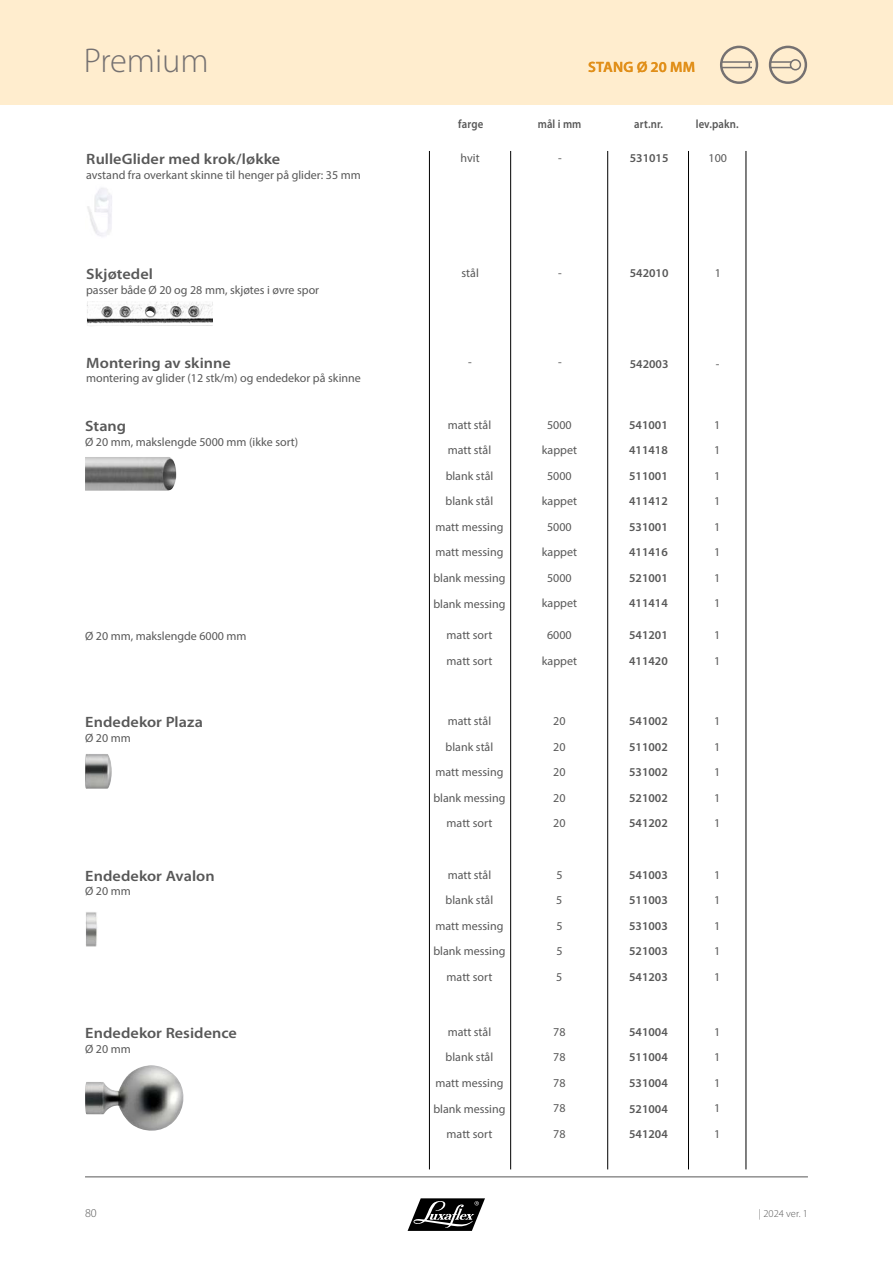
<style>
.page{position:relative;width:893px;height:1263px;background:#fff}
.page>*{position:absolute;margin:0;border:0;box-sizing:border-box;transform-origin:0 0}
.t1{font:300 34.5px "Myriad Pro";color:#757171}
.t2{font:600 15px "Myriad Pro";letter-spacing:.005em;color:#585858;scale:1.08 1}
.t3{font:600 15px "Myriad Pro";letter-spacing:.02em;color:#e18f19}
.t4{font:12px/25.5px "Myriad Pro";color:#585858}
.t5{font:600 12px/25.5px "Myriad Pro";color:#585858}
.t6{font:600 12px "Myriad Pro";color:#585858;scale:.9 1}
.t7{font:300 12px "Myriad Pro";color:#585858}
.t8{font:300 10.5px "Myriad Pro";color:#585858}
</style>
<div class="page">
<hr style="left:85px;top:1176px;width:723px;height:1px;background:#585858">
<div style="left:0;top:0;width:893px;height:104px;background:#ffedce"></div>
<svg style="left:408px;top:1198px;width:77px;height:33px"></svg>
<div style="left:720px;top:46px;width:38px;height:38px;border:2px solid #757171;border-radius:50%"></div>
<hr style="left:721px;top:61px;width:31px;height:2px;background:#757171">
<hr style="left:721px;top:67px;width:31px;height:1px;background:#757171">
<div style="left:769px;top:46px;width:38px;height:38px;border:2px solid #757171;border-radius:50%"></div>
<div style="left:790px;top:59px;width:11px;height:11px;border:2px solid #757171;border-radius:50%"></div>
<hr style="left:771px;top:61px;width:20px;height:2px;background:#757171">
<svg style="left:771px;top:67px;width:20px;height:1px"></svg>
<img style="left:85px;top:457px;width:91px;height:34px">
<img style="left:85px;top:754px;width:27px;height:35px">
<img style="left:86px;top:912px;width:11px;height:35px">
<img style="left:85px;top:1065px;width:99px;height:66px">
<img style="left:87px;top:188px;width:25px;height:49px">
<img style="left:87px;top:301px;width:126px;height:25px">
<hr style="left:746px;top:151px;width:1px;height:1018px;background:#000">
<hr style="left:688px;top:151px;width:1px;height:1018px;background:#000">
<hr style="left:607px;top:151px;width:1px;height:1018px;background:#000">
<hr style="left:510px;top:151px;width:1px;height:1018px;background:#000">
<hr style="left:429px;top:151px;width:1px;height:1018px;background:#000">
<h1 class="t1" style="left:84px;top:40px;width:126px">Premium</h1>
<p class="t3" style="left:588px;top:59px;width:109px">STANG Ø 20 MM</p>
<p class="t6" style="left:458px;top:117px;width:29px">farge</p>
<p class="t6" style="left:538px;top:117px;width:50px">mål i mm</p>
<p class="t6" style="left:634px;top:117px;width:34px">art.nr.</p>
<p class="t6" style="left:696px;top:117px;width:49px">lev.pakn.</p>
<p class="t2" style="left:86px;top:151px;width:181px">RulleGlider med krok/løkke</p>
<p class="t4" style="left:86px;top:162px;width:276px">avstand fra overkant skinne til henger på glider: 35 mm</p>
<p class="t4" style="left:461px;top:145px;width:21px">hvit</p>
<p class="t4" style="left:558px;top:145px;width:5px">-</p>
<p class="t5" style="left:630px;top:145px;width:40px">531015</p>
<p class="t4" style="left:709px;top:145px;width:20px">100</p>
<p class="t2" style="left:86px;top:266px;width:63px">Skjøtedel</p>
<p class="t4" style="left:86px;top:277px;width:235px">passer både Ø 20 og 28 mm, skjøtes i øvre spor</p>
<p class="t4" style="left:461px;top:260px;width:19px">stål</p>
<p class="t4" style="left:558px;top:260px;width:5px">-</p>
<p class="t5" style="left:630px;top:260px;width:40px">542010</p>
<p class="t4" style="left:715px;top:260px;width:8px">1</p>
<p class="t2" style="left:86px;top:355px;width:135px">Montering av skinne</p>
<p class="t4" style="left:86px;top:365px;width:276px">montering av glider (12 stk/m) og endedekor på skinne</p>
<p class="t4" style="left:468px;top:349px;width:5px">-</p>
<p class="t4" style="left:558px;top:349px;width:5px">-</p>
<p class="t5" style="left:630px;top:351px;width:40px">542003</p>
<p class="t4" style="left:716px;top:351px;width:5px">-</p>
<p class="t2" style="left:85px;top:418px;width:39px">Stang</p>
<p class="t4" style="left:85px;top:429px;width:215px">Ø 20 mm, makslengde 5000 mm (ikke sort)</p>
<p class="t4" style="left:448px;top:412px;width:45px">matt stål</p>
<p class="t4" style="left:448px;top:437px;width:45px">matt stål</p>
<p class="t4" style="left:547px;top:412px;width:26px">5000</p>
<p class="t4" style="left:542px;top:437px;width:37px">kappet</p>
<p class="t5" style="left:629px;top:412px;width:40px">541001</p>
<p class="t5" style="left:629px;top:438px;width:40px">411418</p>
<p class="t4" style="left:714px;top:412px;width:8px">1</p>
<p class="t4" style="left:714px;top:437px;width:8px">1</p>
<p class="t4" style="left:446px;top:463px;width:49px">blank stål</p>
<p class="t4" style="left:547px;top:463px;width:26px">5000</p>
<p class="t5" style="left:629px;top:463px;width:40px">511001</p>
<p class="t4" style="left:714px;top:463px;width:8px">1</p>
<p class="t4" style="left:446px;top:488px;width:49px">blank stål</p>
<p class="t4" style="left:542px;top:488px;width:37px">kappet</p>
<p class="t5" style="left:629px;top:489px;width:40px">411412</p>
<p class="t4" style="left:714px;top:488px;width:8px">1</p>
<p class="t4" style="left:435px;top:514px;width:69px">matt messing</p>
<p class="t4" style="left:547px;top:514px;width:26px">5000</p>
<p class="t5" style="left:629px;top:514px;width:40px">531001</p>
<p class="t4" style="left:714px;top:514px;width:8px">1</p>
<p class="t4" style="left:435px;top:539px;width:69px">matt messing</p>
<p class="t4" style="left:542px;top:539px;width:37px">kappet</p>
<p class="t5" style="left:629px;top:540px;width:40px">411416</p>
<p class="t4" style="left:714px;top:539px;width:8px">1</p>
<p class="t4" style="left:433px;top:565px;width:73px">blank messing</p>
<p class="t4" style="left:547px;top:565px;width:26px">5000</p>
<p class="t5" style="left:629px;top:565px;width:40px">521001</p>
<p class="t4" style="left:714px;top:565px;width:8px">1</p>
<p class="t4" style="left:433px;top:590px;width:73px">blank messing</p>
<p class="t4" style="left:542px;top:590px;width:37px">kappet</p>
<p class="t5" style="left:629px;top:591px;width:40px">411414</p>
<p class="t4" style="left:714px;top:590px;width:8px">1</p>
<p class="t4" style="left:85px;top:623px;width:163px">Ø 20 mm, makslengde 6000 mm</p>
<p class="t4" style="left:447px;top:622px;width:47px">matt sort matt sort</p>
<p class="t4" style="left:542px;top:622px;width:37px;text-align:center">6000 kappet</p>
<p class="t5" style="left:629px;top:623px;width:40px">541201<br>411420</p>
<p class="t4" style="left:714px;top:622px;width:8px">1<br>1</p>
<p class="t2" style="left:85px;top:714px;width:110px">Endedekor Plaza</p>
<p class="t4" style="left:85px;top:725px;width:47px">Ø 20 mm</p>
<p class="t4" style="left:448px;top:708px;width:45px">matt stål</p>
<p class="t4" style="left:446px;top:734px;width:49px">blank stål</p>
<p class="t4" style="left:553px;top:708px;width:14px">20</p>
<p class="t4" style="left:553px;top:734px;width:14px">20</p>
<p class="t5" style="left:629px;top:709px;width:40px">541002</p>
<p class="t5" style="left:629px;top:734px;width:40px">511002</p>
<p class="t4" style="left:714px;top:708px;width:8px">1</p>
<p class="t4" style="left:714px;top:734px;width:8px">1</p>
<p class="t4" style="left:435px;top:759px;width:69px">matt messing</p>
<p class="t4" style="left:553px;top:759px;width:14px">20</p>
<p class="t5" style="left:629px;top:759px;width:40px">531002</p>
<p class="t4" style="left:714px;top:759px;width:8px">1</p>
<p class="t4" style="left:433px;top:785px;width:73px">blank messing</p>
<p class="t4" style="left:553px;top:785px;width:14px">20</p>
<p class="t5" style="left:629px;top:785px;width:40px">521002</p>
<p class="t4" style="left:714px;top:785px;width:8px">1</p>
<p class="t4" style="left:447px;top:810px;width:47px">matt sort</p>
<p class="t4" style="left:553px;top:810px;width:14px">20</p>
<p class="t5" style="left:629px;top:811px;width:40px">541202</p>
<p class="t4" style="left:714px;top:810px;width:8px">1</p>
<p class="t2" style="left:85px;top:867px;width:121px">Endedekor Avalon</p>
<p class="t4" style="left:85px;top:878px;width:47px">Ø 20 mm</p>
<p class="t4" style="left:448px;top:862px;width:45px">matt stål</p>
<p class="t4" style="left:446px;top:887px;width:49px">blank stål</p>
<p class="t4" style="left:556px;top:862px;width:8px">5</p>
<p class="t4" style="left:556px;top:887px;width:8px">5</p>
<p class="t5" style="left:629px;top:862px;width:40px">541003</p>
<p class="t5" style="left:629px;top:887px;width:40px">511003</p>
<p class="t4" style="left:714px;top:862px;width:8px">1</p>
<p class="t4" style="left:714px;top:887px;width:8px">1</p>
<p class="t4" style="left:435px;top:913px;width:69px">matt messing</p>
<p class="t4" style="left:556px;top:912px;width:8px">5</p>
<p class="t5" style="left:629px;top:913px;width:40px">531003</p>
<p class="t4" style="left:714px;top:912px;width:8px">1</p>
<p class="t4" style="left:433px;top:938px;width:73px">blank messing</p>
<p class="t4" style="left:556px;top:938px;width:8px">5</p>
<p class="t5" style="left:629px;top:938px;width:40px">521003</p>
<p class="t4" style="left:714px;top:938px;width:8px">1</p>
<p class="t4" style="left:447px;top:964px;width:47px">matt sort</p>
<p class="t4" style="left:556px;top:964px;width:8px">5</p>
<p class="t5" style="left:629px;top:964px;width:40px">541203</p>
<p class="t4" style="left:714px;top:964px;width:8px">1</p>
<p class="t2" style="left:85px;top:1025px;width:142px">Endedekor Residence</p>
<p class="t4" style="left:85px;top:1036px;width:47px">Ø 20 mm</p>
<p class="t4" style="left:448px;top:1019px;width:45px">matt stål</p>
<p class="t4" style="left:446px;top:1044px;width:49px">blank stål</p>
<p class="t4" style="left:553px;top:1019px;width:14px">78</p>
<p class="t4" style="left:553px;top:1044px;width:14px">78</p>
<p class="t5" style="left:629px;top:1019px;width:40px">541004</p>
<p class="t5" style="left:629px;top:1045px;width:40px">511004</p>
<p class="t4" style="left:714px;top:1019px;width:8px">1</p>
<p class="t4" style="left:714px;top:1044px;width:8px">1</p>
<p class="t4" style="left:435px;top:1070px;width:69px">matt messing</p>
<p class="t4" style="left:553px;top:1070px;width:14px">78</p>
<p class="t5" style="left:629px;top:1070px;width:40px">531004</p>
<p class="t4" style="left:714px;top:1070px;width:8px">1</p>
<p class="t4" style="left:433px;top:1095px;width:73px">blank messing</p>
<p class="t4" style="left:553px;top:1095px;width:14px">78</p>
<p class="t5" style="left:629px;top:1096px;width:40px">521004</p>
<p class="t4" style="left:714px;top:1095px;width:8px">1</p>
<p class="t4" style="left:447px;top:1121px;width:47px">matt sort</p>
<p class="t4" style="left:553px;top:1121px;width:14px">78</p>
<p class="t5" style="left:629px;top:1121px;width:40px">541204</p>
<p class="t4" style="left:714px;top:1121px;width:8px">1</p>
<p class="t7" style="left:85px;top:1205px;width:13px">80</p>
<p class="t8" style="left:759px;top:1207px;width:50px">| 2024 ver. 1</p>
</div>
